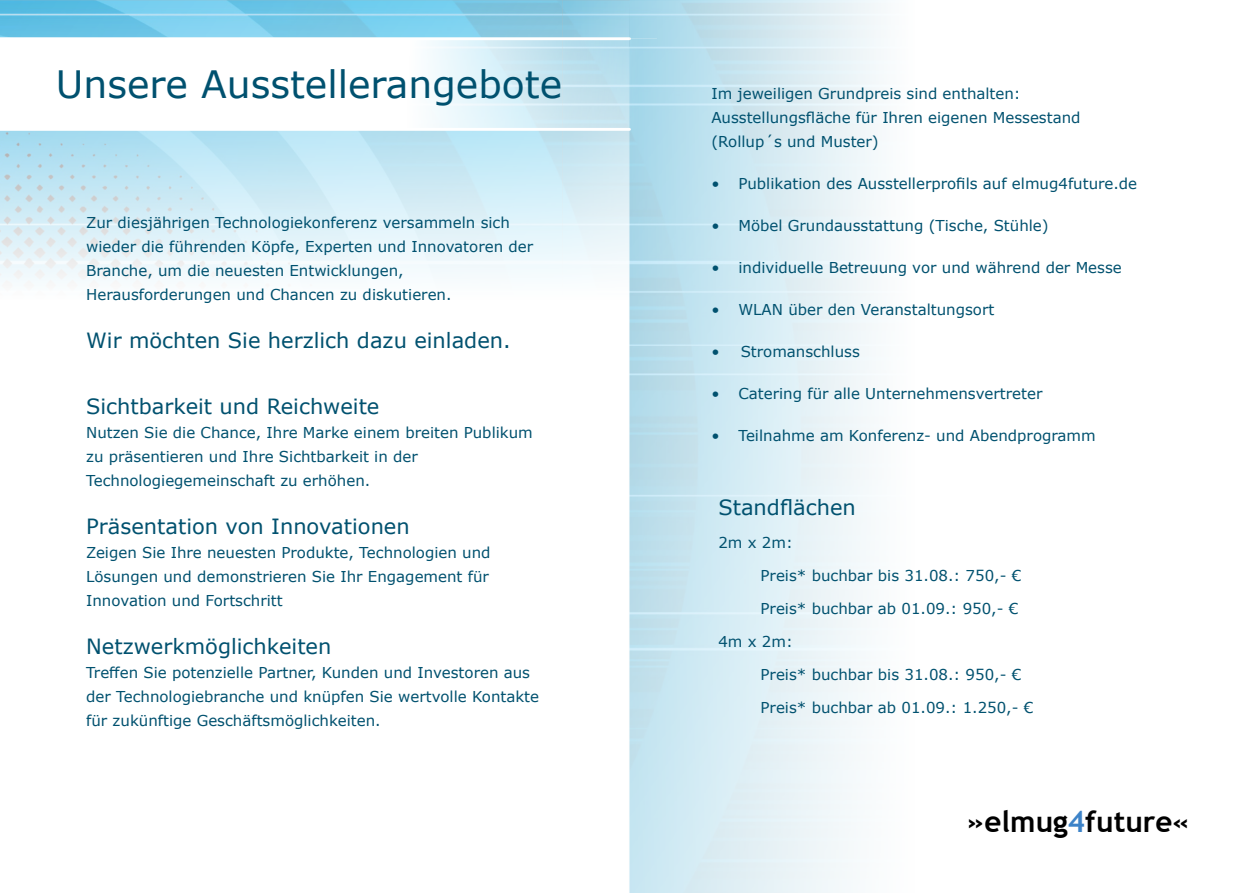
<style>
.page{position:relative;width:1259px;height:893px;background:#fff}
.page>*{position:absolute;margin:0;border:0;box-sizing:border-box;transform-origin:0 0}
.t1{font:37.65px "Verdana";color:#00516f}
.t2{font:700 29.55px "Trebuchet MS";color:#000}
.t3{font:21px "Verdana";color:#00516f}
.t4{font:15px "Verdana";color:#00516f}
.s1{color:#3d83c8}
</style>
<div class="page">
<img style="left:0;top:0;width:630px;height:893px">
<img style="left:0;top:39px;width:656px;height:91px">
<p class="t1" style="left:56px;top:70px;width:508px">Unsere Ausstellerangebote</p>
<p class="t4" style="left:86px;top:217px;width:425px">Zur diesjährigen Technologiekonferenz versammeln sich</p>
<p class="t4" style="left:86px;top:241px;width:448px">wieder die führenden Köpfe, Experten und Innovatoren der</p>
<p class="t4" style="left:86px;top:265px;width:319px">Branche, um die neuesten Entwicklungen,</p>
<p class="t4" style="left:86px;top:289px;width:367px">Herausforderungen und Chancen zu diskutieren.</p>
<p class="t3" style="left:86px;top:332px;width:426px">Wir möchten Sie herzlich dazu einladen.</p>
<p class="t3" style="left:86px;top:398px;width:295px">Sichtbarkeit und Reichweite</p>
<p class="t4" style="left:86px;top:427px;width:448px">Nutzen Sie die Chance, Ihre Marke einem breiten Publikum</p>
<p class="t4" style="left:86px;top:451px;width:333px">zu präsentieren und Ihre Sichtbarkeit in der</p>
<p class="t4" style="left:86px;top:475px;width:286px">Technologiegemeinschaft zu erhöhen.</p>
<p class="t3" style="left:86px;top:518px;width:325px">Präsentation von Innovationen</p>
<p class="t4" style="left:86px;top:547px;width:406px">Zeigen Sie Ihre neuesten Produkte, Technologien und</p>
<p class="t4" style="left:86px;top:571px;width:404px">Lösungen und demonstrieren Sie Ihr Engagement für</p>
<p class="t4" style="left:86px;top:595px;width:198px">Innovation und Fortschritt</p>
<p class="t3" style="left:86px;top:638px;width:247px">Netzwerkmöglichkeiten</p>
<p class="t4" style="left:86px;top:667px;width:445px">Treffen Sie potenzielle Partner, Kunden und Investoren aus</p>
<p class="t4" style="left:86px;top:691px;width:454px">der Technologiebranche und knüpfen Sie wertvolle Kontakte</p>
<p class="t4" style="left:86px;top:715px;width:296px">für zukünftige Geschäftsmöglichkeiten.</p>
<p class="t4" style="left:711px;top:88px;width:311px">Im jeweiligen Grundpreis sind enthalten:</p>
<p class="t4" style="left:711px;top:112px;width:371px">Ausstellungsfläche für Ihren eigenen Messestand</p>
<p class="t4" style="left:711px;top:136px;width:169px">(Rollup´s und Muster)</p>
<p class="t4" style="left:711px;top:178px;width:427px">• Publikation des Ausstellerprofils auf elmug4future.de</p>
<p class="t4" style="left:711px;top:220px;width:339px">• Möbel Grundausstattung (Tische, Stühle)</p>
<p class="t4" style="left:711px;top:262px;width:412px">• individuelle Betreuung vor und während der Messe</p>
<p class="t4" style="left:711px;top:304px;width:284px">• WLAN über den Veranstaltungsort</p>
<p class="t4" style="left:711px;top:346px;width:150px">• Stromanschluss</p>
<p class="t4" style="left:711px;top:388px;width:332px">• Catering für alle Unternehmensvertreter</p>
<p class="t4" style="left:711px;top:430px;width:386px">• Teilnahme am Konferenz- und Abendprogramm</p>
<p class="t3" style="left:718px;top:499px;width:139px">Standflächen</p>
<p class="t4" style="left:718px;top:537px;width:76px">2m x 2m:</p>
<p class="t4" style="left:760px;top:570px;width:262px">Preis* buchbar bis 31.08.: 750,- €</p>
<p class="t4" style="left:760px;top:603px;width:259px">Preis* buchbar ab 01.09.: 950,- €</p>
<p class="t4" style="left:718px;top:636px;width:76px">4m x 2m:</p>
<p class="t4" style="left:760px;top:669px;width:262px">Preis* buchbar bis 31.08.: 950,- €</p>
<p class="t4" style="left:760px;top:702px;width:274px">Preis* buchbar ab 01.09.: 1.250,- €</p>
<p class="t2" style="left:967px;top:810px;width:224px">»elmug<span class="s1">4</span>future«</p>
</div>
